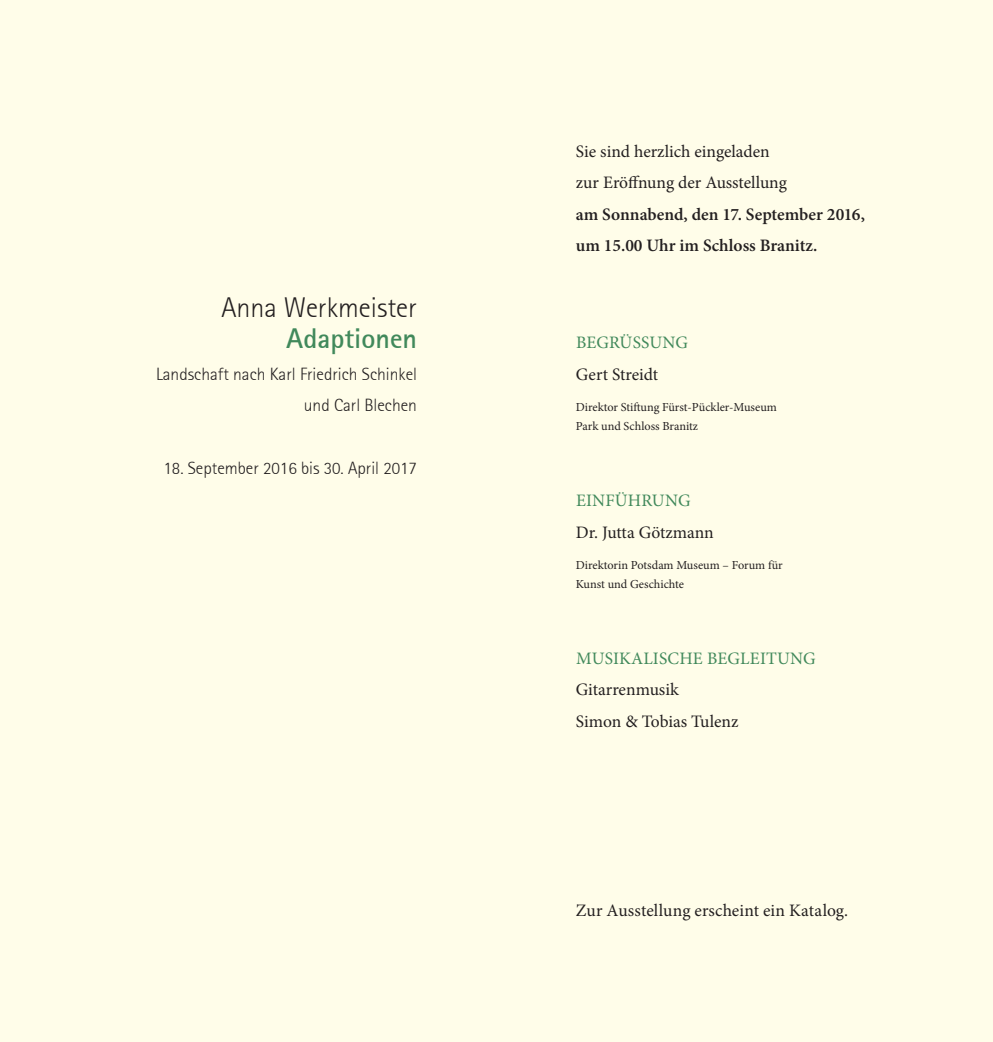
<style>
.page{position:relative;width:993px;height:1042px;background:#fff}
.page>*{position:absolute;margin:0;border:0;box-sizing:border-box;transform-origin:0 0}
.t1{font:300 28px "Rotis Sans Serif";color:#231f20}
.t2{font:700 28px "Rotis Sans Serif";color:#41895b}
.t3{font:17.5px/31.5px "Minion Pro";color:#231f20}
.t4{font:300 17.5px/31.5px "Rotis Sans Serif";color:#231f20;text-align:right}
.t5{font:600 17.5px/31.5px "Minion Pro";color:#231f20}
.t6{font:17.5px "Minion Pro";letter-spacing:.01em;color:#41895b}
.t7{font:12.25px/19.2px "Minion Pro";color:#231f20}
</style>
<div class="page">
<div style="left:0;top:0;width:992px;height:1042px;background:#fffde9"></div>
<h1 class="t1" style="left:221px;top:291px;width:197px">Anna Werkmeister</h1>
<h1 class="t2" style="left:286px;top:321px;width:132px">Adaptionen</h1>
<p class="t4" style="left:156px;top:358px;width:262px">Landschaft nach Karl Friedrich Schinkel und Carl Blechen</p>
<p class="t4" style="left:163px;top:453px;width:255px">18. September 2016 bis 30. April 2017</p>
<p class="t3" style="left:575px;top:136px;width:212px">Sie sind herzlich eingeladen zur Eröffnung der Ausstellung</p>
<p class="t5" style="left:575px;top:198px;width:290px">am Sonnabend, den 17. September 2016, um 15.00 Uhr im Schloss Branitz.</p>
<p class="t6" style="left:576px;top:331px;width:113px">BEGRÜSSUNG</p>
<p class="t3" style="left:575px;top:358px;width:84px">Gert Streidt</p>
<p class="t7" style="left:575px;top:398px;width:202px">Direktor Stiftung Fürst-Pückler-Museum<br>Park und Schloss Branitz</p>
<p class="t6" style="left:576px;top:489px;width:116px">EINFÜHRUNG</p>
<p class="t3" style="left:575px;top:516px;width:139px">Dr. Jutta Götzmann</p>
<p class="t7" style="left:575px;top:555px;width:208px">Direktorin Potsdam Museum – Forum für<br>Kunst und Geschichte</p>
<p class="t6" style="left:576px;top:646px;width:241px">MUSIKALISCHE BEGLEITUNG</p>
<p class="t3" style="left:575px;top:674px;width:164px">Gitarrenmusik<br>Simon &amp; Tobias Tulenz</p>
<p class="t3" style="left:575px;top:895px;width:273px">Zur Ausstellung erscheint ein Katalog.</p>
</div>
